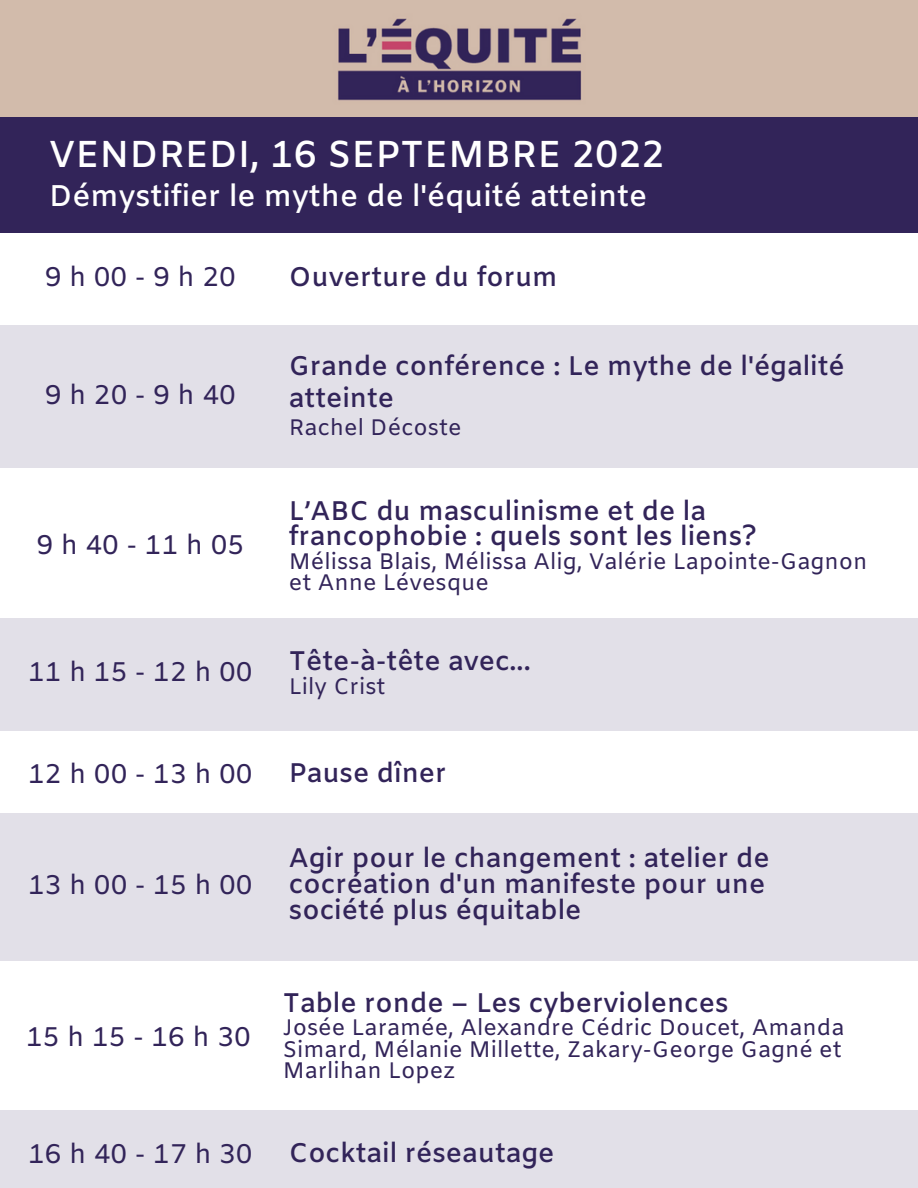
<style>
.page{position:relative;width:918px;height:1188px;background:#fff}
.page>*{position:absolute;margin:0;border:0;box-sizing:border-box;transform-origin:0 0}
.t1{font:600 37.5px "Amiko";color:#fff}
.t2{font:600 30px "Amiko";color:#fff}
.t3{font:600 27px/25.8px "Amiko";color:#322459}
.t4{font:27px "Amiko";letter-spacing:.14em;color:#322459}
.t5{font:27px "Amiko";letter-spacing:.28em;color:#322459}
.t6{font:22.5px/21.3px "Amiko";color:#322459}
</style>
<div class="page">
<div style="left:0;top:0;width:918px;height:117px;background:#d2bbab"></div>
<img style="left:338px;top:18px;width:243px;height:83px">
<div style="left:0;top:118px;width:918px;height:115px;background:#322459"></div>
<div style="left:0;top:325px;width:918px;height:143px;background:#e2e0e8"></div>
<div style="left:0;top:618px;width:918px;height:113px;background:#e2e0e8"></div>
<div style="left:0;top:814px;width:918px;height:147px;background:#e2e0e8"></div>
<div style="left:0;top:1111px;width:918px;height:77px;background:#e2e0e8"></div>
<h1 class="t1" style="left:49px;top:132px;width:617px">VENDREDI, 16 SEPTEMBRE 2022</h1>
<p class="t2" style="left:49px;top:178px;width:599px">Démystifier le mythe de l'équité atteinte</p>
<p class="t5" style="left:45px;top:261px;width:193px">9h00-9h20</p>
<p class="t3" style="left:289px;top:266px;width:270px">Ouverture du forum</p>
<p class="t5" style="left:45px;top:379px;width:193px">9h20-9h40</p>
<p class="t5" style="left:36px;top:529px;width:209px">9h40-11h05</p>
<p class="t4" style="left:28px;top:656px;width:226px">11h15-12h00</p>
<p class="t3" style="left:289px;top:352px;width:557px;line-height:31.5px">Grande conférence : Le mythe de l'égalité atteinte</p>
<p class="t6" style="left:289px;top:418px;width:174px">Rachel Décoste</p>
<p class="t3" style="left:289px;top:500px;width:470px">L’ABC du masculinisme et de la francophobie : quels sont les liens?</p>
<p class="t6" style="left:289px;top:553px;width:580px">Mélissa Blais, Mélissa Alig, Valérie Lapointe-Gagnon et Anne Lévesque</p>
<p class="t3" style="left:289px;top:650px;width:243px">Tête-à-tête avec...</p>
<p class="t6" style="left:289px;top:677px;width:98px">Lily Crist</p>
<p class="t4" style="left:28px;top:758px;width:226px">12h00-13h00</p>
<p class="t3" style="left:289px;top:762px;width:159px">Pause dîner</p>
<p class="t4" style="left:28px;top:869px;width:226px">13h00-15h00</p>
<p class="t4" style="left:26px;top:1021px;width:226px">15h15-16h30</p>
<p class="t3" style="left:289px;top:847px;width:482px">Agir pour le changement : atelier de cocréation d'un manifeste pour une société plus équitable</p>
<p class="t3" style="left:283px;top:992px;width:447px">Table ronde – Les cyberviolences</p>
<p class="t6" style="left:283px;top:1019px;width:563px;text-align:justify">Josée Laramée, Alexandre Cédric Doucet, Amanda Simard, Mélanie Millette, Zakary-George Gagné et Marlihan Lopez</p>
<p class="t4" style="left:28px;top:1138px;width:226px">16h40-17h30</p>
<p class="t3" style="left:289px;top:1142px;width:267px">Cocktail réseautage</p>
</div>
